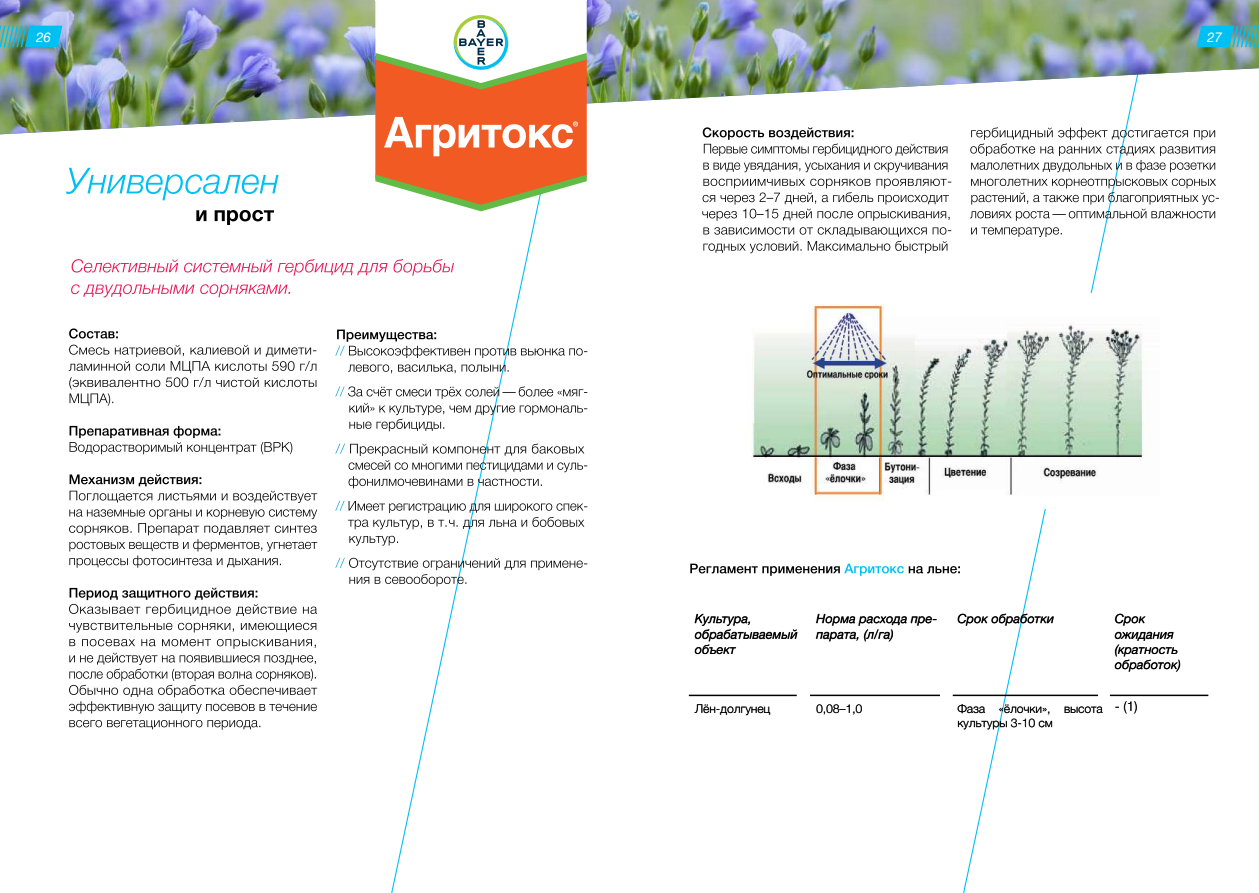
<style>
.page{position:relative;width:1259px;height:893px;background:#fff}
.page>*{position:absolute;margin:0;border:0;box-sizing:border-box;transform-origin:0 0}
.t1{font:300 13.5px "Helvetica Neue Cyr";color:#000}
.t2{font:italic 13.5px "Helvetica Neue";color:#fff}
.t3{font:italic 12.75px/15.3px "Helvetica Neue";color:#000}
.t4{font:300 12px/14.4px "Helvetica Neue";color:#000}
</style>
<div class="page">
<svg style="left:389px;top:211px;width:150px;height:682px"></svg>
<svg style="left:958px;top:172px;width:198px;height:721px"></svg>
<img style="left:0;top:0;width:1259px;height:134px">
<svg style="left:71px;top:284px;width:219px;height:13px"></svg>
<svg style="left:72px;top:259px;width:382px;height:17px"></svg>
<svg style="left:335px;top:558px;width:252px;height:28px"></svg>
<svg style="left:349px;top:536px;width:49px;height:10px"></svg>
<svg style="left:335px;top:501px;width:252px;height:28px"></svg>
<svg style="left:335px;top:444px;width:252px;height:44px"></svg>
<svg style="left:335px;top:386px;width:252px;height:45px"></svg>
<svg style="left:348px;top:364px;width:161px;height:9px"></svg>
<svg style="left:335px;top:330px;width:252px;height:28px"></svg>
<svg style="left:66px;top:168px;width:212px;height:32px"></svg>
<svg style="left:196px;top:210px;width:78px;height:15px"></svg>
<svg style="left:69px;top:720px;width:191px;height:10px"></svg>
<svg style="left:69px;top:639px;width:248px;height:75px"></svg>
<svg style="left:69px;top:623px;width:247px;height:10px"></svg>
<svg style="left:69px;top:588px;width:248px;height:28px"></svg>
<svg style="left:69px;top:509px;width:248px;height:59px"></svg>
<svg style="left:70px;top:474px;width:247px;height:29px"></svg>
<svg style="left:70px;top:426px;width:222px;height:28px"></svg>
<svg style="left:69px;top:345px;width:247px;height:61px"></svg>
<svg style="left:69px;top:328px;width:49px;height:11px"></svg>
<svg style="left:375px;top:0;width:212px;height:211px"></svg>
<img style="left:752px;top:293px;width:404px;height:216px">
<svg style="left:971px;top:227px;width:91px;height:10px"></svg>
<svg style="left:970px;top:179px;width:249px;height:42px"></svg>
<svg style="left:970px;top:127px;width:245px;height:45px"></svg>
<svg style="left:703px;top:227px;width:248px;height:26px"></svg>
<svg style="left:702px;top:179px;width:249px;height:42px"></svg>
<svg style="left:703px;top:162px;width:244px;height:10px"></svg>
<svg style="left:703px;top:127px;width:244px;height:29px"></svg>
<svg style="left:690px;top:564px;width:270px;height:12px"></svg>
<svg style="left:1115px;top:701px;width:21px;height:12px"></svg>
<svg style="left:957px;top:704px;width:145px;height:25px"></svg>
<svg style="left:816px;top:704px;width:46px;height:10px"></svg>
<svg style="left:694px;top:704px;width:76px;height:11px"></svg>
<svg style="left:1115px;top:632px;width:65px;height:40px"></svg>
<svg style="left:1115px;top:614px;width:30px;height:12px"></svg>
<svg style="left:958px;top:614px;width:95px;height:12px"></svg>
<svg style="left:816px;top:614px;width:120px;height:27px"></svg>
<svg style="left:695px;top:614px;width:102px;height:40px"></svg>
<hr style="left:689px;top:695px;width:108px;height:1px;background:#000">
<hr style="left:810px;top:695px;width:130px;height:1px;background:#000">
<hr style="left:952px;top:695px;width:146px;height:1px;background:#000">
<hr style="left:1110px;top:695px;width:98px;height:1px;background:#000">
<svg style="left:0;top:26px;width:63px;height:21px"></svg>
<svg style="left:1195px;top:26px;width:64px;height:21px"></svg>
<p class="t2" style="left:36px;top:27px;width:17px">26</p>
<p class="t2" style="left:1207px;top:27px;width:17px">27</p>
<p class="t3" style="left:694px;top:612px;width:104px">Культура, обрабатываемый объект</p>
<p class="t3" style="left:816px;top:612px;width:123px">Норма расхода пре&shy;парата, (л/га)</p>
<p class="t3" style="left:957px;top:612px;width:98px">Срок обработки</p>
<p class="t3" style="left:1114px;top:612px;width:67px">Срок ожидания (кратность обработок)</p>
<p class="t4" style="left:694px;top:700px;width:77px">Лён-долгунец</p>
<p class="t4" style="left:816px;top:700px;width:48px">0,08–1,0</p>
<p class="t4" style="left:957px;top:700px;width:147px">Фаза «ёлочки», высота культуры 3-10 см</p>
<p class="t1" style="left:1114px;top:699px;width:24px">- (1)</p>
</div>
